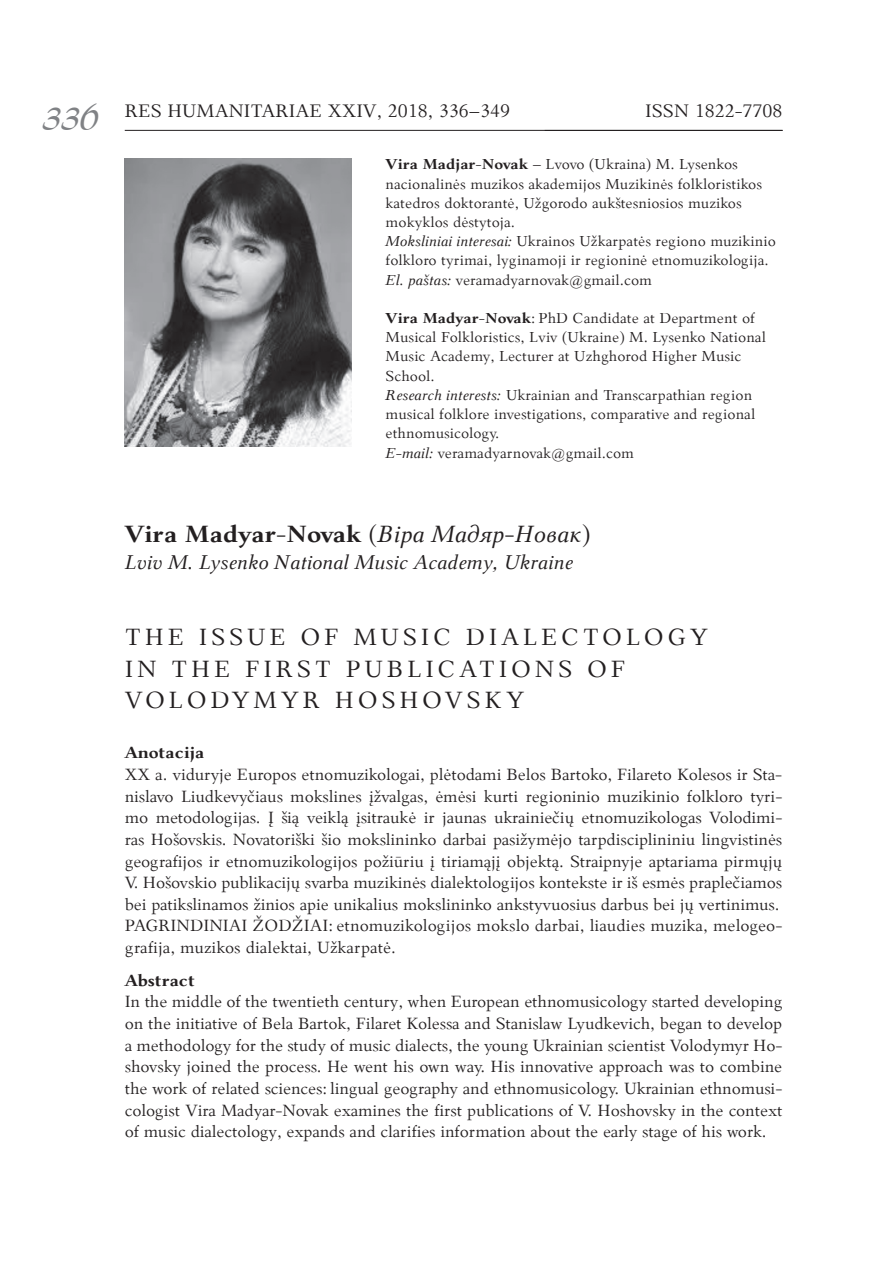
<style>
.page{position:relative;width:879px;height:1276px;background:#fff}
.page>*{position:absolute;margin:0;border:0;box-sizing:border-box;transform-origin:0 0}
.t1{font:26px/31.2px "Palemonas";letter-spacing:.14em;color:#231f20}
.t2{font:700 26px "Palemonas";color:#231f20}
.t3{font:italic 22px "Palemonas";color:#231f20}
.t4{font:20px "Palemonas";color:#231f20}
.t5{font:18px/21.6px "Palemonas";letter-spacing:-.01em;color:#231f20}
.t6{font:700 18px "Palemonas";color:#231f20}
.t7{font:16px/19.2px "Palemonas";color:#231f20}
.s1{font-family:"Bernhard Mod BT Bold";font-style:italic;font-size:32px;color:#808285}
.s2{font-weight:700}
.s3{font-style:italic}
.s4{font-weight:400}
.s5{font-weight:400;font-style:italic}
</style>
<div class="page">
<hr style="left:125px;top:130px;width:657px;height:1px;background:#231f20">
<img style="left:125px;top:159px;width:226px;height:287px">
<p class="t4" style="left:43px;top:97px;width:468px"><span class="s1">336</span> RES HUMANITARIAE XXIV, 2018, 336–349</p>
<p class="t4" style="left:645px;top:97px;width:139px">ISSN 1822-7708</p>
<p class="t7" style="left:386px;top:154px;width:392px"><span class="s2">Vira Madjar-Novak</span> – Lvovo (Ukraina) M. Lysenkos nacionalinės muzikos akademijos Muzikinės folkloristikos katedros doktorantė, Užgorodo aukštesniosios muzikos mokyklos dėstytoja.<br><span class="s3">Moksliniai interesai:</span> Ukrainos Užkarpatės regiono muzikinio folkloro tyrimai, lyginamoji ir regioninė etnomuzikologija.<br><span class="s3">El. paštas:</span> veramadyarnovak@gmail.com</p>
<p class="t7" style="left:386px;top:308px;width:382px"><span class="s2">Vira Madyar-Novak</span>: PhD Candidate at Department of Musical Folkloristics, Lviv (Ukraine) M. Lysenko National Music Academy, Lecturer at Uzhghorod Higher Music School.<br><span class="s3">Research interests:</span> Ukrainian and Transcarpathian region musical folklore investigations, comparative and regional ethnomusicology.<br><span class="s3">E-mail:</span> veramadyarnovak@gmail.com</p>
<h1 class="t2" style="left:125px;top:517px;width:467px">Vira Madyar-Novak <span class="s4">(</span><span class="s5">Віра Мадяр-Новак</span><span class="s4">)</span></h1>
<p class="t3" style="left:125px;top:547px;width:450px">Lviv M. Lysenko National Music Academy, Ukraine</p>
<h1 class="t1" style="left:125px;top:621px;width:585px">THE ISSUE OF MUSIC DIALECTOLOGY<br>IN THE FIRST PUBLICATIONS OF<br>VOLODYMYR HOSHOVSKY</h1>
<p class="t6" style="left:125px;top:741px;width:81px">Anotacija</p>
<p class="t5" style="left:125px;top:763px;width:659px">XX a. viduryje Europos etnomuzikologai, plėtodami Belos Bartoko, Filareto Kolesos ir Sta&shy;nislavo Liudkevyčiaus mokslines įžvalgas, ėmėsi kurti regioninio muzikinio folkloro tyri&shy;mo metodologijas. Į šią veiklą įsitraukė ir jaunas ukrainiečių etnomuzikologas Volodimi&shy;ras Hošovskis. Novatoriški šio mokslininko darbai pasižymėjo tarpdisciplininiu lingvistinės geografijos ir etnomuzikologijos požiūriu į tiriamąjį objektą. Straipnyje aptariama pirmųjų V. Hošovskio publikacijų svarba muzikinės dialektologijos kontekste ir iš esmės praplečiamos bei patikslinamos žinios apie unikalius mokslininko ankstyvuosius darbus bei jų vertinimus.<br>PAGRINDINIAI ŽODŽIAI: etnomuzikologijos mokslo darbai, liaudies muzika, melogeo&shy;grafija, muzikos dialektai, Užkarpatė.</p>
<p class="t6" style="left:125px;top:968px;width:72px">Abstract</p>
<p class="t5" style="left:125px;top:990px;width:659px;text-align:justify">In the middle of the twentieth century, when European ethnomusicology started developing on the initiative of Bela Bartok, Filaret Kolessa and Stanislaw Lyudkevich, began to develop a methodology for the study of music dialects, the young Ukrainian scientist Volodymyr Ho&shy;shovsky joined the process. He went his own way. His innovative approach was to combine the work of related sciences: lingual geography and ethnomusicology. Ukrainian ethnomusi&shy;cologist Vira Madyar-Novak examines the first publications of V. Hoshovsky in the context of music dialectology, expands and clarifies information about the early stage of his work.</p>
</div>
